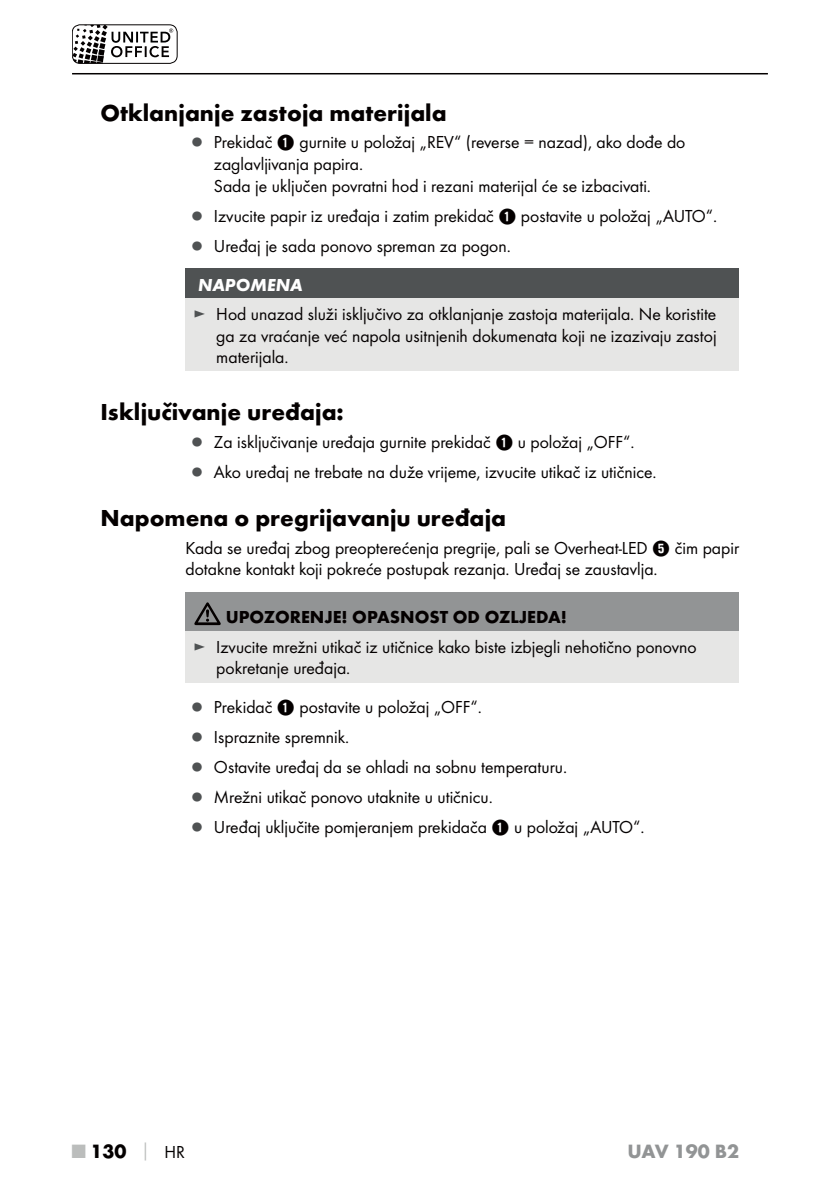
<style>
.page{position:relative;width:840px;height:1191px;background:#fff}
.page>*{position:absolute;margin:0;border:0;box-sizing:border-box;transform-origin:0 0}
.t1{font:700 24px "Futura";color:#040000}
.t2{font:700 20px "Futura";color:#929495}
.t3{font:700 20px "Futura";color:#040000}
.t4{font:18px/21.6px "Futura Boo";color:#040000}
.t5{font:700 18px "Futura";color:#040000}
.t6{font:italic 700 18px "Futura";color:#fff}
.s1{color:#4f5253}
.s2{font-family:"Hako PI Nummern"}
.s3{color:#bbbdbc}
.s4{font-size:18px;color:#bbbdbc}
.s5{font-family:"Futura Boo";font-weight:400;font-size:18px}
</style>
<div class="page">
<hr style="left:72px;top:73px;width:695px;height:1px;background:#040000">
<svg style="left:72px;top:25px;width:101px;height:38px"></svg>
<div style="left:72px;top:25px;width:105px;height:39px;border:1px solid #040000;border-radius:8px"></div>
<div style="left:185px;top:268px;width:553px;height:30px;background:#4f5253"></div>
<div style="left:185px;top:298px;width:553px;height:73px;background:#e6e6e5"></div>
<div style="left:185px;top:592px;width:553px;height:39px;background:#929495"></div>
<div style="left:185px;top:631px;width:553px;height:51px;background:#e6e6e5"></div>
<svg style="left:194px;top:602px;width:26px;height:23px"></svg>
<h1 class="t1" style="left:100px;top:104px;width:347px">Otklanjanje zastoja materijala</h1>
<p class="t4" style="left:214px;top:132px;width:472px;text-indent:-23px"><span class="s1">●</span> Prekidač <span class="s2">1</span> gurnite u položaj „REV“ (reverse = nazad), ako dođe do zaglavljivanja papira.<br>Sada je uključen povratni hod i rezani materijal će se izbacivati.</p>
<p class="t4" style="left:191px;top:206px;width:527px"><span class="s1">●</span> Izvucite papir iz uređaja i zatim prekidač <span class="s2">1</span> postavite u položaj „AUTO“.</p>
<p class="t4" style="left:191px;top:236px;width:321px"><span class="s1">●</span> Uređaj je sada ponovo spreman za pogon.</p>
<p class="t6" style="left:198px;top:278px;width:106px">NAPOMENA</p>
<p class="t4" style="left:216px;top:304px;width:501px;text-align:justify;text-indent:-23px"><span class="s1">►</span> Hod unazad služi isključivo za otklanjanje zastoja materijala. Ne koristite ga za vraćanje već napola usitnjenih dokumenata koji ne izazivaju zastoj materijala.</p>
<h1 class="t1" style="left:100px;top:403px;width:245px">Isključivanje uređaja:</h1>
<p class="t4" style="left:191px;top:432px;width:444px"><span class="s1">●</span> Za isključivanje uređaja gurnite prekidač <span class="s2">1</span> u položaj „OFF“.</p>
<p class="t4" style="left:191px;top:462px;width:466px"><span class="s1">●</span> Ako uređaj ne trebate na duže vrijeme, izvucite utikač iz utičnice.</p>
<h1 class="t1" style="left:100px;top:509px;width:407px">Napomena o pregrijavanju uređaja</h1>
<p class="t4" style="left:185px;top:538px;width:554px">Kada se uređaj zbog preopterećenja pregrije, pali se Overheat-LED <span class="s2">5</span> čim papir dotakne kontakt koji pokreće postupak rezanja. Uređaj se zaustavlja.</p>
<p class="t5" style="left:225px;top:610px;width:342px">UPOZORENJE! OPASNOST OD OZLJEDA!</p>
<p class="t4" style="left:216px;top:637px;width:481px;text-indent:-23px"><span class="s1">►</span> Izvucite mrežni utikač iz utičnice kako biste izbjegli nehotično ponovno pokretanje uređaja.</p>
<p class="t4" style="left:191px;top:697px;width:292px"><span class="s1">●</span> Prekidač <span class="s2">1</span> postavite u položaj „OFF“.</p>
<p class="t4" style="left:191px;top:727px;width:159px"><span class="s1">●</span> Ispraznite spremnik.</p>
<p class="t4" style="left:191px;top:757px;width:377px"><span class="s1">●</span> Ostavite uređaj da se ohladi na sobnu temperaturu.</p>
<p class="t4" style="left:191px;top:787px;width:303px"><span class="s1">●</span> Mrežni utikač ponovo utaknite u utičnicu.</p>
<p class="t4" style="left:191px;top:817px;width:454px"><span class="s1">●</span> Uređaj uključite pomjeranjem prekidača <span class="s2">1</span> u položaj „AUTO“.</p>
<p class="t3" style="left:72px;top:1143px;width:114px"><span class="s3">■</span> 130 <span class="s4">│</span> <span class="s5">HR</span></p>
<p class="t2" style="left:627px;top:1143px;width:113px">UAV 190 B2</p>
</div>
